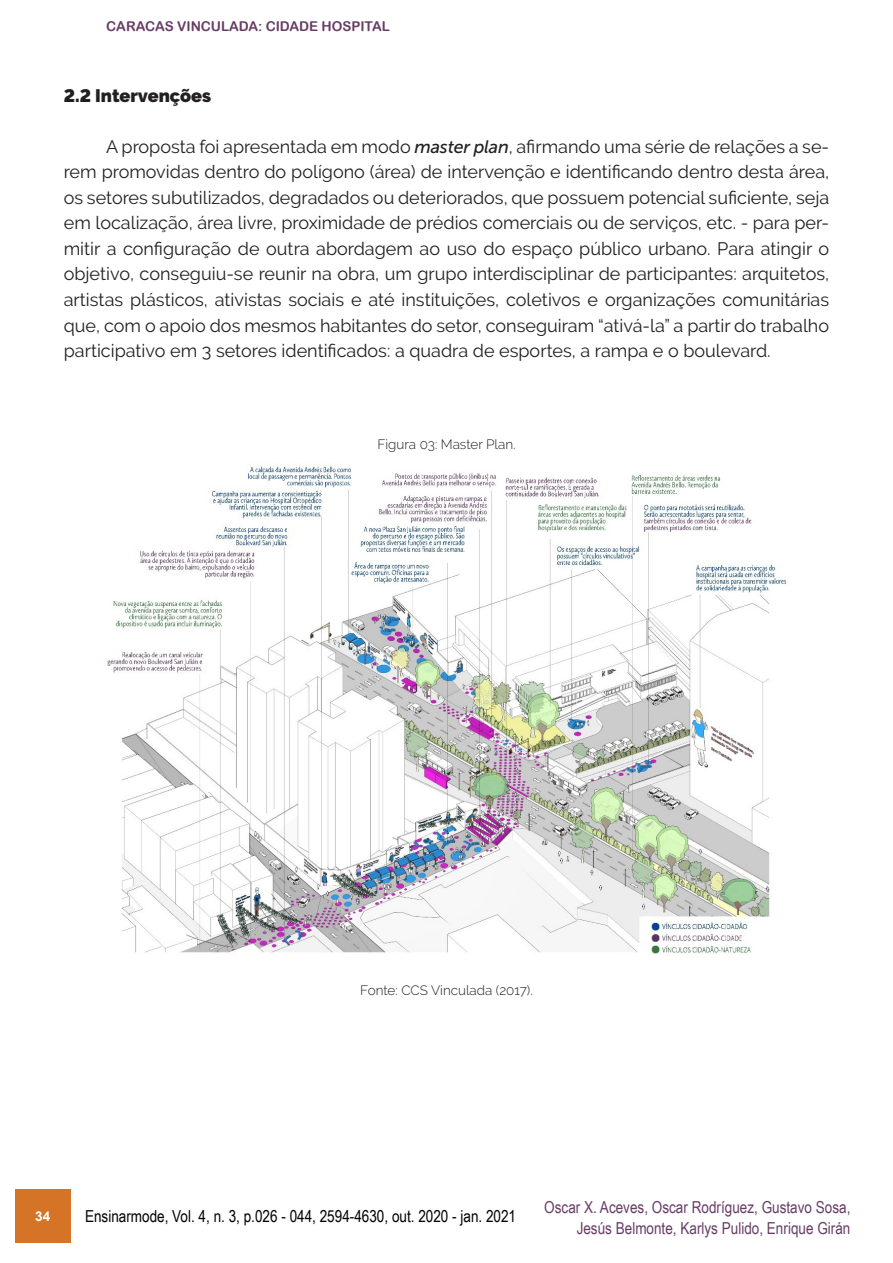
<style>
.page{position:relative;width:893px;height:1263px;background:#fff}
.page>*{position:absolute;margin:0;border:0;box-sizing:border-box;transform-origin:0 0}
.Corpo{font:18px/25.5px "Raleway";color:#231f20;text-align:justify}
.Titulo_do_texto{font:900 18px "Raleway";color:#231f20}
.t1{font:16.5px/21px "Arial Narrow";color:#683c65;text-align:right}
.t2{font:16.5px "Arial Narrow";color:#000}
.legenda{font:300 13.5px "Raleway";color:#231f20}
.t3{font:13.5px "Arial Rounded MT Bold";color:#683c65}
.t4{font:700 13.5px "Arial";color:#fff}
.s1{font-family:"Museo Sans 500";font-style:italic}
</style>
<div class="page">
<div style="left:15px;top:1189px;width:55px;height:53px;background:#d57427"></div>
<img style="left:107px;top:463px;width:680px;height:491px">
<p class="t3" style="left:106px;top:18px;width:285px">CARACAS VINCULADA: CIDADE HOSPITAL</p>
<p class="Titulo_do_texto" style="left:64px;top:85px;width:149px">2.2 Intervenções</p>
<p class="Corpo" style="left:64px;top:134px;width:767px;text-indent:43px">A proposta foi apresentada em modo <span class="s1">master plan</span>, afirmando uma série de relações a se&shy;rem promovidas dentro do polígono (área) de intervenção e identificando dentro desta área, os setores subutilizados, degradados ou deteriorados, que possuem potencial suficiente, seja em localização, área livre, proximidade de prédios comerciais ou de serviços, etc. - para per&shy;mitir a configuração de outra abordagem ao uso do espaço público urbano. Para atingir o objetivo, conseguiu-se reunir na obra, um grupo interdisciplinar de participantes: arquitetos, artistas plásticos, ativistas sociais e até instituições, coletivos e organizações comunitárias que, com o apoio dos mesmos habitantes do setor, conseguiram “ativá-la” a partir do trabalho participativo em 3 setores identificados: a quadra de esportes, a rampa e o boulevard.</p>
<p class="legenda" style="left:377px;top:436px;width:140px">Figura 03: Master Plan.</p>
<p class="legenda" style="left:360px;top:982px;width:174px">Fonte: CCS Vinculada (2017).</p>
<p class="t4" style="left:39px;top:1206px;width:17px">34</p>
<p class="t2" style="left:85px;top:1204px;width:433px">Ensinarmode, Vol. 4, n. 3, p.026 - 044, 2594-4630, out. 2020 - jan. 2021</p>
<p class="t1" style="left:544px;top:1196px;width:308px">Oscar X. Aceves, Oscar Rodríguez, Gustavo Sosa,<br>Jesús Belmonte, Karlys Pulido, Enrique Girán</p>
<p class="t4" style="left:35px;top:1206px;width:17px">34</p>
</div>
